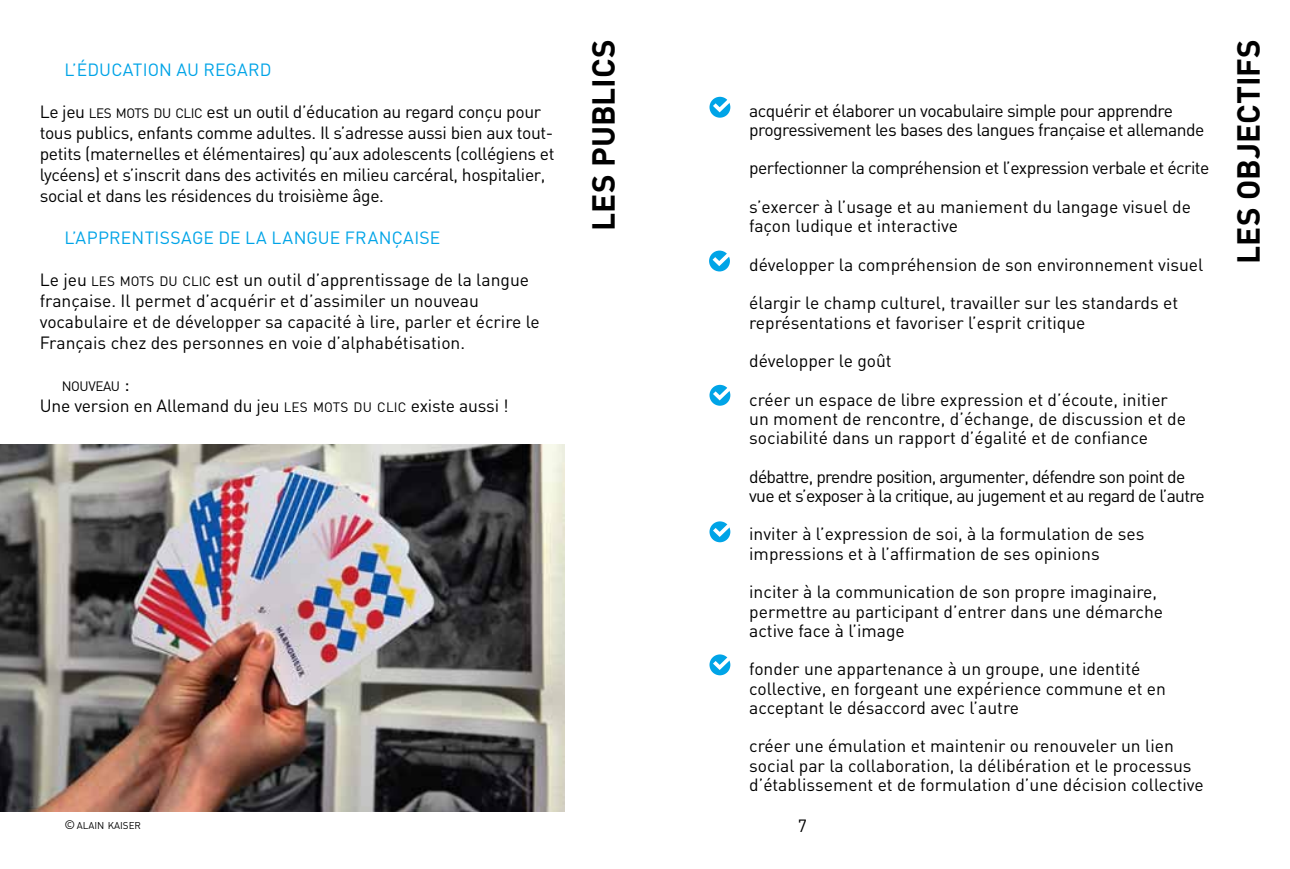
<style>
.page{position:relative;width:1290px;height:869px;background:#fff}
.page>*{position:absolute;margin:0;border:0;box-sizing:border-box;transform-origin:0 0}
.t1{font:700 31.5px "DIN";color:#000}
.t2{font:17.5px/19.2px "DIN";color:#000}
.t3{font:17.5px/21px "DIN";letter-spacing:-.02em;color:#000}
.t4{font:17.5px/19.2px "DIN";letter-spacing:-.03em;color:#000}
.t5{font:17.5px/19.2px "DIN";letter-spacing:-.04em;color:#000}
.t6{font:17.5px "DIN";color:#00a4e7}
.t7{font:13.47px "DIN";letter-spacing:-.03em;color:#000}
.t8{font:9.8px "DIN";color:#000}
.s1{font-size:13.47px}
.s2{font-size:19.25px}
.s3{font-size:12.25px}
</style>
<div class="page">
<img style="left:0;top:444px;width:564px;height:367px">
<svg style="left:709px;top:97px;width:21px;height:21px"></svg>
<svg style="left:713px;top:99px;width:17px;height:13px"></svg>
<div style="left:709px;top:250px;width:21px;height:21px;background:#00a4e7;border-radius:50%"></div>
<svg style="left:712px;top:253px;width:18px;height:13px"></svg>
<svg style="left:709px;top:384px;width:21px;height:21px"></svg>
<svg style="left:713px;top:387px;width:17px;height:13px"></svg>
<svg style="left:709px;top:521px;width:21px;height:21px"></svg>
<svg style="left:713px;top:524px;width:17px;height:12px"></svg>
<svg style="left:709px;top:654px;width:21px;height:21px"></svg>
<svg style="left:713px;top:656px;width:17px;height:13px"></svg>
<p class="t6" style="left:64px;top:58px;width:35px">l’éduc</p>
<p class="t6" style="left:123px;top:58px;width:147px">ati on au regard</p>
<p class="t3" style="left:40px;top:100px;width:516px">Le jeu <span class="s1">LES MOTS DU CLIC</span> est un outil d’éducation au regard conçu pour tous publics, enfants comme adultes. Il s’adresse aussi bien aux tout&shy;petits (maternelles et élémentaires) qu’aux adolescents (collégiens et lycéens) et s’inscrit dans des activités en milieu carcéral, hospitalier, social et dans les résidences du troisième âge.</p>
<p class="t6" style="left:65px;top:226px;width:377px">l’apprentissage de la langu e française</p>
<p class="t2" style="left:40px;top:268px;width:502px;line-height:21px">Le jeu <span class="s1">LES MOTS DU CLIC</span> est un outil d’apprentissage de la langue française. Il permet d’acquérir et d’assimiler un nouveau vocabulaire et de développer sa capacité à lire, parler et écrire le Français chez des personnes en voie d’alphabétisation.</p>
<p class="t7" style="left:62px;top:377px;width:70px">NOUVEAU <span class="s2">:</span></p>
<p class="t2" style="left:40px;top:395px;width:470px">Une version en Allemand du jeu <span class="s1">LES MOTS DU CLIC</span> existe aussi !</p>
<h1 class="t1" style="left:583px;top:231px;width:192px;rotate:-90deg">LES PUBLICS</h1>
<p class="t8" style="left:64px;top:818px;width:78px"><span class="s3">©</span> ALAIN KAISER</p>
<p class="t4" style="left:749px;top:100px;width:457px">acquérir et élaborer un vocabulaire simple pour apprendre progressivement les bases des langues française et allemande</p>
<p class="t4" style="left:749px;top:158px;width:462px">perfectionner la compréhension et l’expression verbale et écrite</p>
<p class="t2" style="left:749px;top:196px;width:443px">s’exercer à l’usage et au maniement du langage visuel de façon ludique et interactive</p>
<p class="t2" style="left:749px;top:254px;width:456px">développer la compréhension de son environnement visuel</p>
<p class="t2" style="left:749px;top:293px;width:431px">élargir le champ culturel, travailler sur les standards et représentations et favoriser l’esprit critique</p>
<p class="t2" style="left:749px;top:350px;width:144px">développer le goût</p>
<p class="t2" style="left:749px;top:389px;width:438px">créer un espace de libre expression et d’écoute, initier un moment de rencontre, d’échange, de discussion et de sociabilité dans un rapport d’égalité et de confiance</p>
<p class="t5" style="left:749px;top:466px;width:457px">débattre, prendre position, argumenter, défendre son point de vue et s’exposer à la critique, au jugement et au regard de l’autre</p>
<p class="t2" style="left:749px;top:524px;width:397px">inviter à l’expression de soi, à la formulation de ses impressions et à l’affirmation de ses opinions</p>
<p class="t2" style="left:749px;top:581px;width:415px">inciter à la communication de son propre imaginaire, permettre au participant d’entrer dans une démarche active face à l’image</p>
<p class="t2" style="left:749px;top:658px;width:418px">fonder une appartenance à un groupe, une identité collective, en forgeant une expérience commune et en acceptant le désaccord avec l’autre</p>
<p class="t2" style="left:749px;top:735px;width:456px">créer une émulation et maintenir ou renouveler un lien social par la collaboration, la délibération et le processus d’établissement et de formulation d’une décision collective</p>
<p class="t2" style="left:798px;top:815px;width:11px">7</p>
<h1 class="t1" style="left:1228px;top:263px;width:225px;rotate:-90deg">LES OBJECTIFS</h1>
</div>
